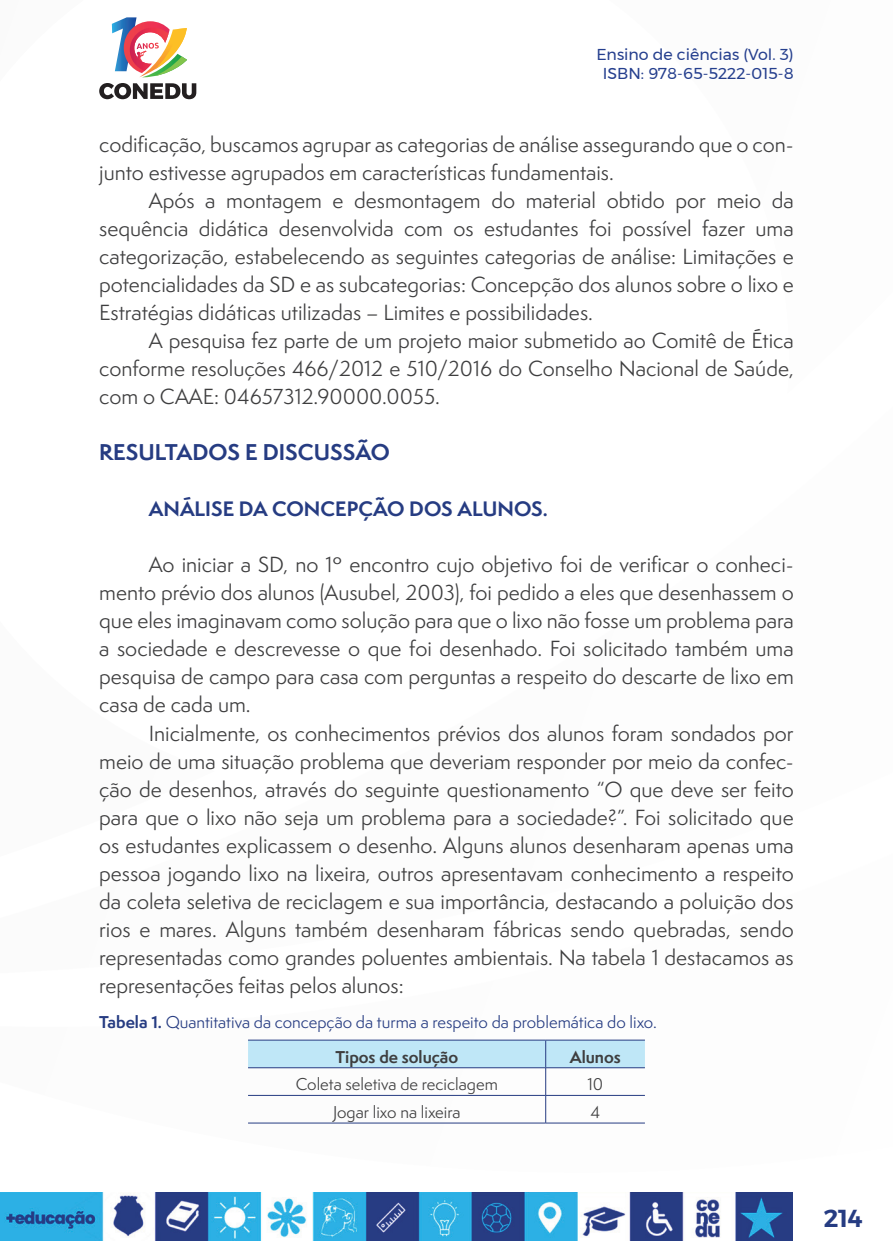
<style>
.page{position:relative;width:893px;height:1241px;background:#fff}
.page>*{position:absolute;margin:0;border:0;box-sizing:border-box;transform-origin:0 0}
.t1{font:600 24.5px "Montserrat";color:#263c82}
._8_SUBTÍTULO{font:700 21px "Semplicita Pro";color:#263c82}
._7_CORPO{font:20.12px/28px "Semplicita Pro";color:#3e3e3f;text-align:justify}
._14_SUBTITULO_2{font:700 19.25px "Semplicita Pro";color:#263c82}
._9_LEGENDAS{font:15.75px "Semplicita Pro";color:#263c82}
._10_TABELA{font:15.75px "Semplicita Pro";color:#3e3e3f}
.t2{font:15.75px/18.9px "Montserrat";color:#253f8e;text-align:center}
._10_TABELA-2{font:700 15.75px "Semplicita Pro";color:#3e3e3f}
.s1{font-weight:700}
</style>
<div class="page">
<svg style="left:112px;top:17px;width:75px;height:60px"></svg>
<svg style="left:99px;top:83px;width:97px;height:16px"></svg>
<img style="left:0;top:1192px;width:793px;height:48px">
<svg style="left:248px;top:1040px;width:397px;height:82px"></svg>
<hr style="left:248px;top:1122px;width:298px;height:1px;background:#263c82">
<hr style="left:546px;top:1122px;width:99px;height:1px;background:#263c82">
<hr style="left:248px;top:1039px;width:298px;height:1px;background:#263c82">
<hr style="left:546px;top:1039px;width:99px;height:1px;background:#263c82">
<p class="t2" style="left:596px;top:45px;width:199px">Ensino de ciências (Vol. 3)<br>ISBN: 978-65-5222-015-8</p>
<p class="_7_CORPO" style="left:99px;top:130px;width:696px">codificação, buscamos agrupar as categorias de análise assegurando que o con&shy;junto estivesse agrupados em características fundamentais.</p>
<p class="_7_CORPO" style="left:99px;top:186px;width:696px;text-indent:50px">Após a montagem e desmontagem do material obtido por meio da sequência didática desenvolvida com os estudantes foi possível fazer uma categorização, estabelecendo as seguintes categorias de análise: Limitações e potencialidades da SD e as subcategorias: Concepção dos alunos sobre o lixo e Estratégias didáticas utilizadas – Limites e possibilidades.</p>
<p class="_7_CORPO" style="left:99px;top:326px;width:696px;text-indent:50px">A pesquisa fez parte de um projeto maior submetido ao Comitê de Ética conforme resoluções 466/2012 e 510/2016 do Conselho Nacional de Saúde, com o CAAE: 04657312.90000.0055.</p>
<p class="_8_SUBTÍTULO" style="left:99px;top:436px;width:292px">RESULTADOS E DISCUSSÃO</p>
<p class="_14_SUBTITULO_2" style="left:149px;top:494px;width:400px">ANÁLISE DA CONCEPÇÃO DOS ALUNOS.</p>
<p class="_7_CORPO" style="left:99px;top:550px;width:696px;text-indent:50px">Ao iniciar a SD, no 1º encontro cujo objetivo foi de verificar o conheci&shy;mento prévio dos alunos (Ausubel, 2003), foi pedido a eles que desenhassem o que eles imaginavam como solução para que o lixo não fosse um problema para a sociedade e descrevesse o que foi desenhado. Foi solicitado também uma pesquisa de campo para casa com perguntas a respeito do descarte de lixo em casa de cada um.</p>
<p class="_7_CORPO" style="left:99px;top:718px;width:696px;text-indent:50px">Inicialmente, os conhecimentos prévios dos alunos foram sondados por meio de uma situação problema que deveriam responder por meio da confec&shy;ção de desenhos, através do seguinte questionamento “O que deve ser feito para que o lixo não seja um problema para a sociedade?”. Foi solicitado que os estudantes explicassem o desenho. Alguns alunos desenharam apenas uma pessoa jogando lixo na lixeira, outros apresentavam conhecimento a respeito da coleta seletiva de reciclagem e sua importância, destacando a poluição dos rios e mares. Alguns também desenharam fábricas sendo quebradas, sendo representadas como grandes poluentes ambientais. Na tabela 1 destacamos as representações feitas pelos alunos:</p>
<p class="_9_LEGENDAS" style="left:99px;top:1010px;width:559px"><span class="s1">Tabela 1.</span> Quantitativa da concepção da turma a respeito da problemática do lixo.</p>
<p class="_10_TABELA-2" style="left:335px;top:1044px;width:124px">Tipos de solução</p>
<p class="_10_TABELA-2" style="left:570px;top:1044px;width:53px">Alunos</p>
<p class="_10_TABELA" style="left:296px;top:1073px;width:203px">Coleta seletiva de reciclagem</p>
<p class="_10_TABELA" style="left:587px;top:1073px;width:17px">10</p>
<p class="_10_TABELA" style="left:333px;top:1100px;width:129px">Jogar lixo na lixeira</p>
<p class="_10_TABELA" style="left:590px;top:1100px;width:11px">4</p>
<p class="t1" style="left:824px;top:1198px;width:41px">214</p>
</div>
